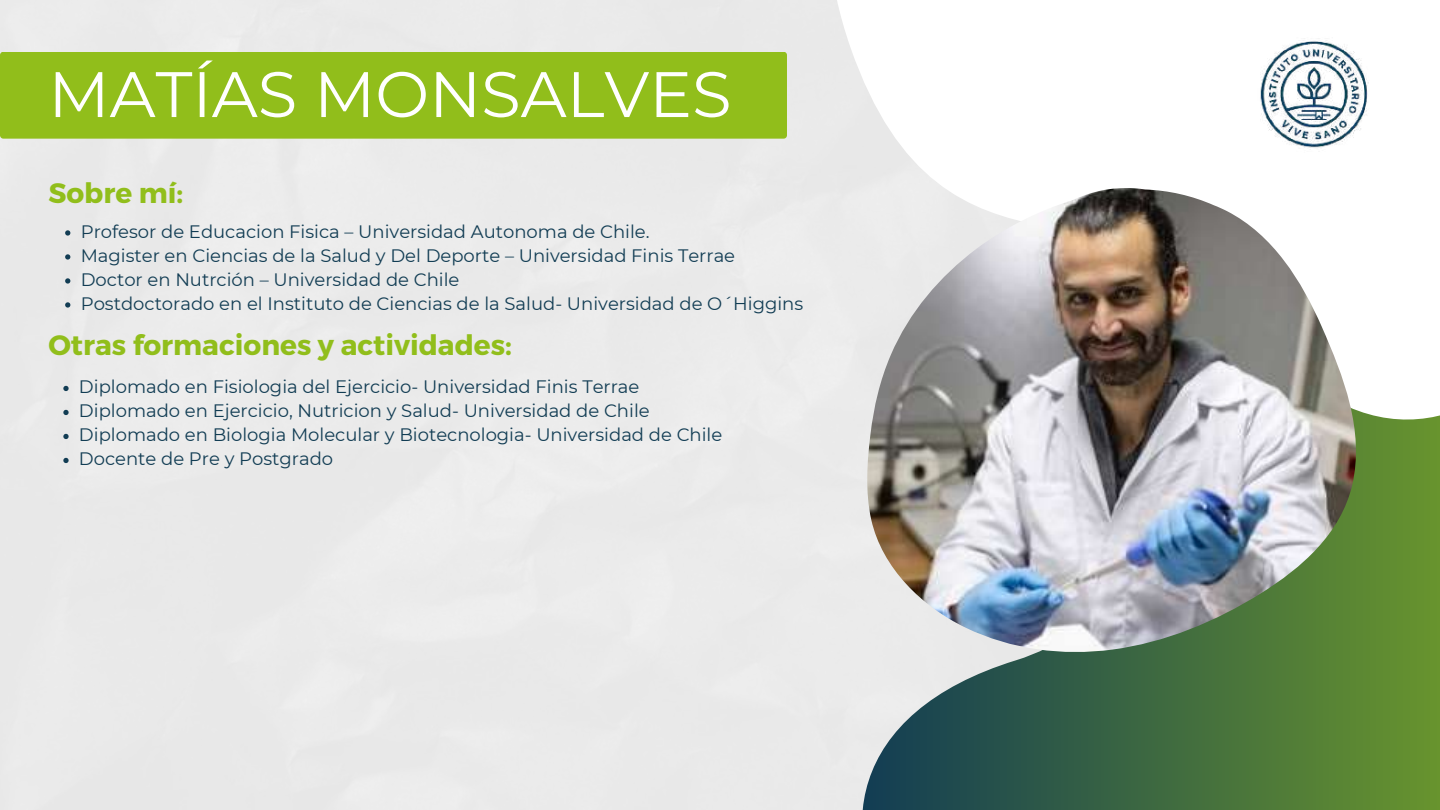
<style>
.page{position:relative;width:1440px;height:810px;background:#fff}
.page>*{position:absolute;margin:0;border:0;box-sizing:border-box;transform-origin:0 0}
.t1{font:64.1px "Montserrat";color:#fffffe}
.t2{font:700 28px "Montserrat";color:#91be1b}
.t3{font:18px/24px "Montserrat";color:#123d54}
</style>
<div class="page">
<div style="left:0;top:0;width:862px;height:810px;background:#eaeaea"></div>
<svg style="left:862px;top:557px;width:578px;height:253px;background:#52794d"></svg>
<svg style="left:756px;top:0;width:684px;height:557px"></svg>
<div style="left:0;top:52px;width:787px;height:87px;background:#91be1b;border-radius:3px"></div>
<img style="left:1239px;top:22px;width:145px;height:146px">
<svg style="left:65px;top:230px;width:5px;height:6px"></svg>
<svg style="left:65px;top:254px;width:5px;height:6px"></svg>
<svg style="left:65px;top:278px;width:5px;height:6px"></svg>
<svg style="left:65px;top:302px;width:5px;height:6px"></svg>
<svg style="left:63px;top:386px;width:6px;height:5px"></svg>
<svg style="left:63px;top:410px;width:6px;height:5px"></svg>
<svg style="left:63px;top:434px;width:6px;height:5px"></svg>
<svg style="left:63px;top:458px;width:6px;height:5px"></svg>
<img style="left:867px;top:188px;width:490px;height:464px">
<h1 class="t1" style="left:48px;top:50px;width:685px">MATÍAS MONSALVES</h1>
<h2 class="t2" style="left:48px;top:176px;width:136px">Sobre mí:</h2>
<p class="t3" style="left:81px;top:219px;width:724px">Profesor de Educacion Fisica – Universidad Autonoma de Chile.<br>Magister en Ciencias de la Salud y Del Deporte – Universidad Finis Terrae<br>Doctor en Nutrción – Universidad de Chile<br>Postdoctorado en el Instituto de Ciencias de la Salud- Universidad de O´Higgins</p>
<h2 class="t2" style="left:48px;top:327px;width:465px">Otras formaciones y actividades:</h2>
<p class="t3" style="left:79px;top:374px;width:645px">Diplomado en Fisiologia del Ejercicio- Universidad Finis Terrae Diplomado en Ejercicio, Nutricion y Salud- Universidad de Chile Diplomado en Biologia Molecular y Biotecnologia- Universidad de Chile Docente de Pre y Postgrado</p>
</div>
